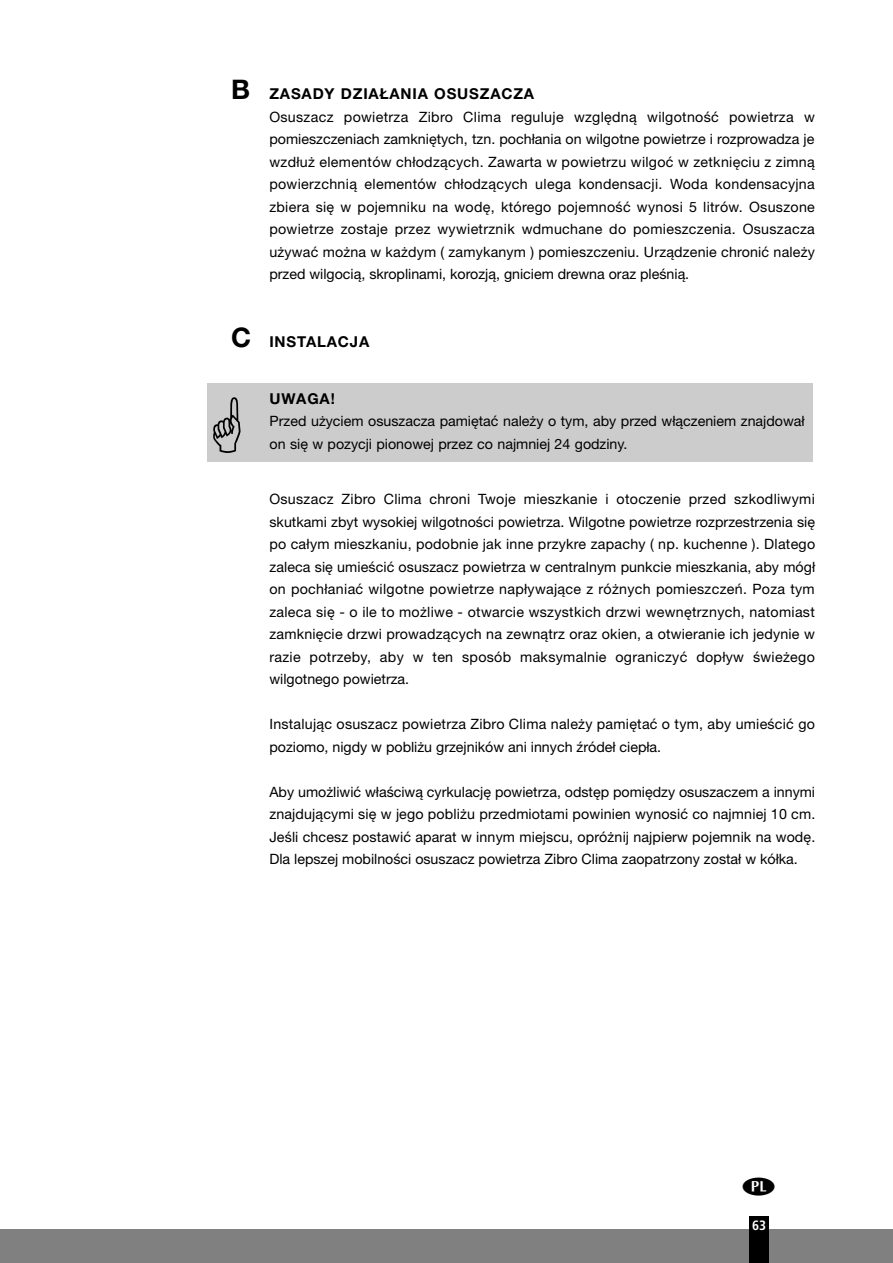
<style>
.page{position:relative;width:893px;height:1263px;background:#fff}
.page>*{position:absolute;margin:0;border:0;box-sizing:border-box;transform-origin:0 0}
.t1{font:700 15px "Helvetica Neue East A";letter-spacing:.055em;color:#000}
.t2{font:14.25px/22.5px "Helvetica Neue East A";color:#000;text-align:justify}
.t3{font:14.25px/22.5px "Helvetica Neue East A";letter-spacing:.02em;color:#000}
.t4{font:700 condensed 13.5px "Frutiger";color:#fff}
.s1{font-size:27px}
</style>
<div class="page">
<div style="left:0;top:1229px;width:893px;height:34px;background:#808080"></div>
<div style="left:749px;top:1216px;width:20px;height:47px;background:#000"></div>
<div style="left:207px;top:383px;width:606px;height:78px;background:#ccc"></div>
<p class="t1" style="left:231px;top:88px;width:305px"><span class="s1">B</span> ZASADY DZIAŁANIA OSUSZACZA</p>
<p class="t2" style="left:269px;top:107px;width:547px">Osuszacz powietrza Zibro Clima reguluje względną wilgotność powietrza w pomieszczeniach zamkniętych, tzn. pochłania on wilgotne powietrze i rozprowadza je wzdłuż elementów chłodzących. Zawarta w powietrzu wilgoć w zetknięciu z zimną powierzchnią elementów chłodzących ulega kondensacji. Woda kondensacyjna zbiera się w pojemniku na wodę, którego pojemność wynosi 5 litrów. Osuszone powietrze zostaje przez wywietrznik wdmuchane do pomieszczenia. Osuszacza używać można w każdym ( zamykanym ) pomieszczeniu. Urządzenie chronić należy przed wilgocią, skroplinami, korozją, gniciem drewna oraz pleśnią.</p>
<p class="t1" style="left:231px;top:336px;width:140px"><span class="s1">C</span> INSTALACJA</p>
<p class="t1" style="left:270px;top:393px;width:67px">UWAGA!</p>
<p class="t2" style="left:270px;top:411px;width:537px">Przed użyciem osuszacza pamiętać należy o tym, aby przed włączeniem znajdował on się w pozycji pionowej przez co najmniej 24 godziny.</p>
<p class="t2" style="left:269px;top:489px;width:547px">Osuszacz Zibro Clima chroni Twoje mieszkanie i otoczenie przed szkodliwymi skutkami zbyt wysokiej wilgotności powietrza. Wilgotne powietrze rozprzestrzenia się po całym mieszkaniu, podobnie jak inne przykre zapachy ( np. kuchenne ). Dlatego zaleca się umieścić osuszacz powietrza w centralnym punkcie mieszkania, aby mógł on pochłaniać wilgotne powietrze napływające z różnych pomieszczeń. Poza tym zaleca się - o ile to możliwe - otwarcie wszystkich drzwi wewnętrznych, natomiast zamknięcie drzwi prowadzących na zewnątrz oraz okien, a otwieranie ich jedynie w razie potrzeby, aby w ten sposób maksymalnie ograniczyć dopływ świeżego wilgotnego powietrza.</p>
<p class="t3" style="left:269px;top:714px;width:547px">Instalując osuszacz powietrza Zibro Clima należy pamiętać o tym, aby umieścić go poziomo, nigdy w pobliżu grzejników ani innych źródeł ciepła.</p>
<p class="t2" style="left:269px;top:782px;width:547px">Aby umożliwić właściwą cyrkulację powietrza, odstęp pomiędzy osuszaczem a innymi znajdującymi się w jego pobliżu przedmiotami powinien wynosić co najmniej 10 cm.<br>Jeśli chcesz postawić aparat w innym miejscu, opróżnij najpierw pojemnik na wodę.<br>Dla lepszej mobilności osuszacz powietrza Zibro Clima zaopatrzony został w kółka.</p>
<p class="t4" style="left:752px;top:1219px;width:16px">63</p>
</div>
